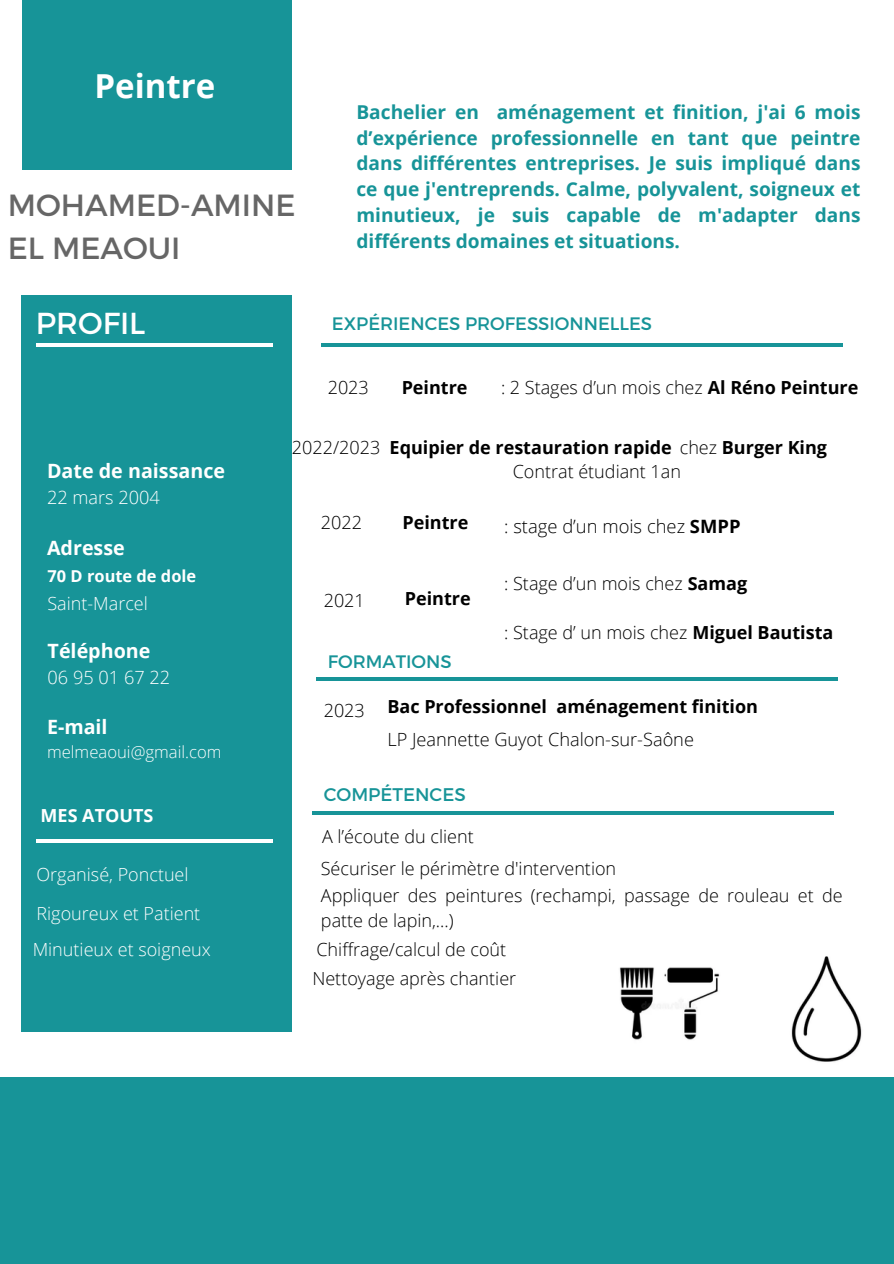
<style>
.page{position:relative;width:894px;height:1264px;background:#fff}
.page>*{position:absolute;margin:0;border:0;box-sizing:border-box;transform-origin:0 0}
.t1{font:700 33px "Open Sans";color:#fff}
.t2{font:30.6px/42.8px "Montserrat";color:#666}
.t3{font:30.3px "Montserrat";color:#fff}
.t4{font:700 19.65px "Open Sans";color:#fff}
.t5{font:700 19.05px/26px "Open Sans";color:#179498;text-align:justify}
.t6{font:300 18.45px "Open Sans";color:#000}
.t7{font:18.3px "Montserrat";color:#179498}
.t8{font:300 18.15px "Open Sans";color:#000}
.t9{font:300 18.15px "Open Sans";color:#fff}
.t10{font:300 18px/24.8px "Open Sans";color:#000}
.t11{font:700 18px "Open Sans";color:#000}
.t12{font:300 18px "Open Sans";color:#fff}
.t13{font:18px "Montserrat";color:#179498}
.t14{font:700 18px "Open Sans";color:#fff}
.t15{font:300 16.65px "Open Sans";color:#fff}
.t16{font:700 16.35px "Open Sans";color:#fff}
.s1{font-weight:700}
.s2{font-weight:300}
</style>
<div class="page">
<div style="left:22px;top:0;width:269px;height:169px;background:#179498"></div>
<div style="left:22px;top:295px;width:269px;height:737px;background:#179498"></div>
<div style="left:0;top:1077px;width:893px;height:186px;background:#179498"></div>
<hr style="left:37px;top:344px;width:236px;height:3px;background:#fff">
<hr style="left:316px;top:677px;width:521px;height:4px;background:#179498">
<hr style="left:36px;top:839px;width:236px;height:3px;background:#fff">
<hr style="left:321px;top:343px;width:521px;height:4px;background:#179498">
<hr style="left:312px;top:811px;width:521px;height:3px;background:#179498">
<img style="left:791px;top:956px;width:71px;height:106px">
<img style="left:619px;top:967px;width:101px;height:73px">
<p class="t1" style="left:94px;top:63px;width:122px">Peintre</p>
<p class="t2" style="left:8px;top:182px;width:289px">MOHAMED-AMINE<br>EL MEAOUI</p>
<p class="t5" style="left:356px;top:98px;width:505px">Bachelier en aménagement et finition, j'ai 6 mois d’expérience professionnelle en tant que peintre dans différentes entreprises. Je suis impliqué dans ce que j'entreprends. Calme, polyvalent, soigneux et minutieux, je suis capable de m'adapter dans différents domaines et situations.</p>
<p class="t3" style="left:36px;top:303px;width:111px">PROFIL</p>
<p class="t13" style="left:332px;top:312px;width:321px">EXPÉRIENCES PROFESSIONNELLES</p>
<p class="t10" style="left:327px;top:375px;width:43px">2023</p>
<p class="t11" style="left:401px;top:375px;width:67px">Peintre</p>
<p class="t10" style="left:501px;top:375px;width:359px">: 2 Stages d’un mois chez <span class="s1">Al Réno Peinture</span></p>
<p class="t4" style="left:47px;top:457px;width:179px">Date de naissance</p>
<p class="t9" style="left:47px;top:485px;width:114px">22 mars 2004</p>
<p class="t4" style="left:47px;top:534px;width:79px">Adresse</p>
<p class="t16" style="left:48px;top:564px;width:150px">70 D route de dole</p>
<p class="t12" style="left:47px;top:591px;width:102px">Saint-Marcel</p>
<p class="t4" style="left:48px;top:636px;width:104px">Téléphone</p>
<p class="t9" style="left:48px;top:664px;width:124px">06 95 01 67 22</p>
<p class="t4" style="left:47px;top:713px;width:62px">E-mail</p>
<p class="t15" style="left:47px;top:740px;width:176px">melmeaoui@gmail.com</p>
<p class="t14" style="left:41px;top:802px;width:114px">MES ATOUTS</p>
<p class="t12" style="left:37px;top:861px;width:153px">Organisé, Ponctuel</p>
<p class="t12" style="left:37px;top:900px;width:165px">Rigoureux et Patient</p>
<p class="t12" style="left:33px;top:936px;width:180px">Minutieux et soigneux</p>
<p class="t10" style="left:292px;top:434px;width:90px">2022/2023</p>
<p class="t11" style="left:389px;top:434px;width:439px">Equipier de restauration rapide <span class="s2">chez</span> Burger King</p>
<p class="t10" style="left:512px;top:458px;width:170px">Contrat étudiant 1an</p>
<p class="t10" style="left:321px;top:510px;width:43px">2022</p>
<p class="t11" style="left:402px;top:510px;width:67px">Peintre</p>
<p class="t6" style="left:504px;top:513px;width:238px">: stage d’un mois chez <span class="s1">SMPP</span></p>
<p class="t10" style="left:323px;top:587px;width:43px">2021</p>
<p class="t11" style="left:404px;top:585px;width:67px">Peintre</p>
<p class="t10" style="left:504px;top:570px;width:244px">: Stage d’un mois chez <span class="s1">Samag</span></p>
<p class="t10" style="left:504px;top:620px;width:330px">: Stage d’ un mois chez <span class="s1">Miguel Bautista</span></p>
<p class="t13" style="left:327px;top:649px;width:125px">FORMATIONS</p>
<p class="t10" style="left:323px;top:697px;width:43px">2023</p>
<p class="t11" style="left:387px;top:693px;width:372px">Bac Professionnel aménagement finition</p>
<p class="t8" style="left:387px;top:726px;width:308px">LP Jeannette Guyot Chalon-sur-Saône</p>
<p class="t7" style="left:323px;top:782px;width:143px">COMPÉTENCES</p>
<p class="t10" style="left:322px;top:823px;width:153px">A l’écoute du client</p>
<p class="t10" style="left:321px;top:855px;width:297px">Sécuriser le périmètre d'intervention</p>
<p class="t10" style="left:321px;top:883px;width:523px">Appliquer des peintures (rechampi, passage de rouleau et de patte de lapin,...)</p>
<p class="t10" style="left:316px;top:936px;width:191px">Chiffrage/calcul de coût</p>
<p class="t10" style="left:312px;top:965px;width:205px">Nettoyage après chantier</p>
</div>
